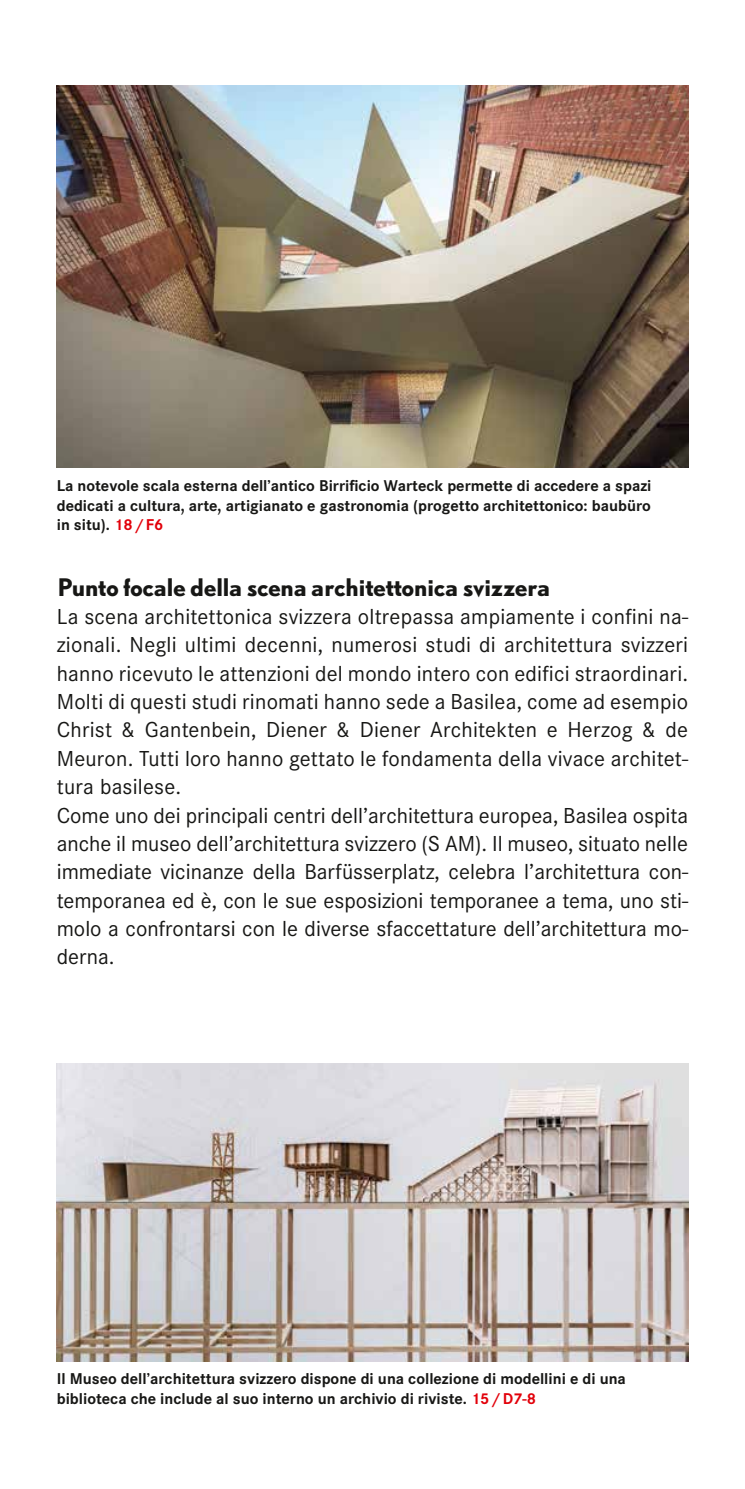
<style>
.page{position:relative;width:745px;height:1489px;background:#fff}
.page>*{position:absolute;margin:0;border:0;box-sizing:border-box;transform-origin:0 0}
.t1{font:22.5px/28.2px "Corporate S";letter-spacing:.01em;color:#171715}
.t2{font:700 22.5px "DTL Nobel T";letter-spacing:-.005em;color:#171715}
.t3{font:700 16.25px/19.5px "Corporate S";color:#171715}
.s1{color:#e2000a}
</style>
<div class="page">
<img style="left:57px;top:1063px;width:630px;height:298px">
<img style="left:57px;top:85px;width:630px;height:383px">
<p class="t3" style="left:57px;top:475px;width:596px;text-align:justify">La notevole scala esterna dell’antico Birrificio Warteck permette di accedere a spazi dedicati a cultura, arte, artigianato e gastronomia (progetto architettonico: baubüro in situ). <span class="s1">18/F6</span></p>
<p class="t2" style="left:57px;top:571px;width:494px">Punto focale della scena architettonica svizzera</p>
<p class="t1" style="left:57px;top:602px;width:632px">La scena architettonica svizzera oltrepassa ampiamente i confini na&shy;zionali. Negli ultimi decenni, numerosi studi di architettura svizzeri hanno ricevuto le attenzioni del mondo intero con edifici straordinari.<br>Molti di questi studi rinomati hanno sede a Basilea, come ad esempio Christ &amp; Gantenbein, Diener &amp; Diener Architekten e Herzog &amp; de Meuron. Tutti loro hanno gettato le fondamenta della vivace architet&shy;tura basilese.<br>Come uno dei principali centri dell’architettura europea, Basilea ospita anche il museo dell’architettura svizzero (S AM). Il museo, situato nelle immediate vicinanze della Barfüsserplatz, celebra l’architettura con&shy;temporanea ed è, con le sue esposizioni temporanee a tema, uno sti&shy;molo a confrontarsi con le diverse sfaccettature dell’architettura mo&shy;derna.</p>
<p class="t3" style="left:57px;top:1368px;width:570px">Il Museo dell’architettura svizzero dispone di una collezione di modellini e di una biblioteca che include al suo interno un archivio di riviste. <span class="s1">15/D7-8</span></p>
</div>
